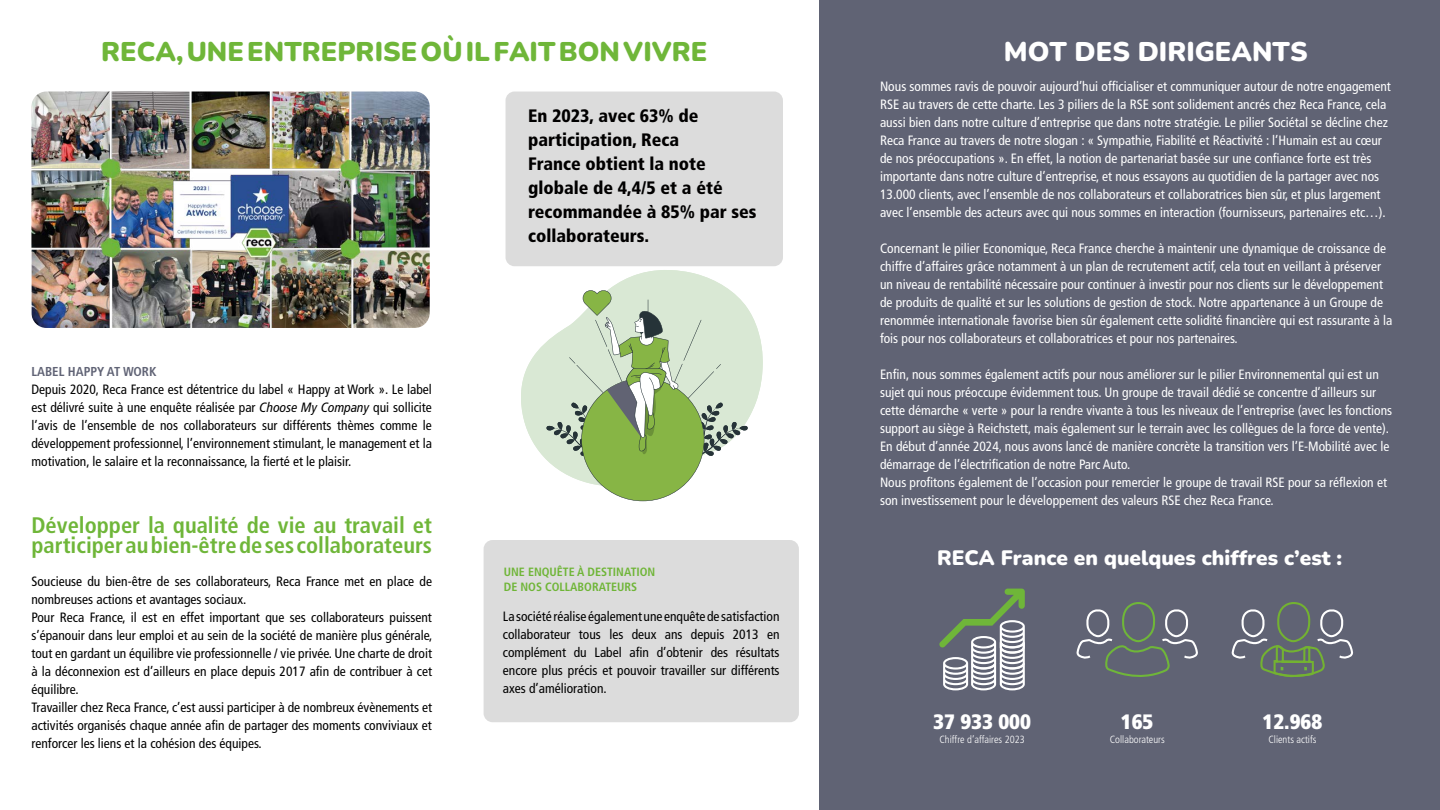
<style>
.page{position:relative;width:1440px;height:810px;background:#fff}
.page>*{position:absolute;margin:0;border:0;box-sizing:border-box;transform-origin:0 0}
.t1{font:200 27px "Nunito";color:#6fb639}
.t2{font:200 27px "Nunito";color:#fff}
.t3{font:700 condensed 22.5px/19.5px "Frutiger LT Pro";color:#6fb639}
.t4{font:200 20.85px "Nunito";color:#fff}
.t5{font:900 condensed 20.85px "Frutiger LT Pro";color:#fff}
.t6{font:900 condensed 18px/24px "Frutiger LT Pro";color:#010000}
.t7{font:condensed 13.5px/18px "Frutiger LT Pro";color:#fff}
.t8{font:condensed 13.5px/18px "Frutiger LT Pro";color:#000;text-align:justify}
.t9{font:700 condensed 12.98px "Frutiger LT Pro";color:#606375}
.t10{font:700 condensed 12px/15px "Frutiger LT Pro";color:#6fb537}
.t11{font:300 condensed 10.43px "Frutiger LT Pro";color:#fff}
.s1{font-style:italic}
</style>
<div class="page">
<div style="left:819px;top:0;width:621px;height:810px;background:#606374"></div>
<svg style="left:939px;top:589px;width:86px;height:101px"></svg>
<svg style="left:1076px;top:602px;width:122px;height:75px"></svg>
<svg style="left:1231px;top:602px;width:122px;height:76px"></svg>
<div style="left:484px;top:540px;width:315px;height:182px;background:#dcdcdc;border-radius:9px"></div>
<div style="left:506px;top:92px;width:277px;height:174px;background:#dcdcdc;border-radius:9px"></div>
<svg style="left:521px;top:270px;width:242px;height:189px"></svg>
<svg style="left:546px;top:290px;width:202px;height:211px"></svg>
<img style="left:31px;top:92px;width:399px;height:236px">
<h1 class="t1" style="left:101px;top:33px;width:608px">RECA, UNE ENTREPRISE OÙ IL FAIT BON VIVRE</h1>
<p class="t9" style="left:31px;top:364px;width:127px">LABEL HAPPY AT WORK</p>
<p class="t8" style="left:31px;top:381px;width:402px">Depuis 2020, Reca France est détentrice du label « Happy at Work ». Le label est délivré suite à une enquête réalisée par <span class="s1">Choose My Company</span> qui sollicite l’avis de l’ensemble de nos collaborateurs sur différents thèmes comme le développement professionnel, l’environnement stimulant, le management et la motivation, le salaire et la reconnaissance, la fierté et le plaisir.</p>
<h2 class="t3" style="left:31px;top:516px;width:402px">Développer la qualité de vie au travail et participer au bien-être de ses collaborateurs</h2>
<p class="t8" style="left:31px;top:572px;width:403px;text-align:left">Soucieuse du bien-être de ses collaborateurs, Reca France met en place de nombreuses actions et avantages sociaux.<br>Pour Reca France, il est en effet important que ses collaborateurs puissent s’épanouir dans leur emploi et au sein de la société de manière plus générale, tout en gardant un équilibre vie professionnelle / vie privée. Une charte de droit à la déconnexion est d’ailleurs en place depuis 2017 afin de contribuer à cet équilibre.<br>Travailler chez Reca France, c’est aussi participer à de nombreux évènements et activités organisés chaque année afin de partager des moments conviviaux et renforcer les liens et la cohésion des équipes.</p>
<h3 class="t6" style="left:528px;top:104px;width:230px">En 2023, avec 63% de participation, Reca<br>France obtient la note globale de 4,4/5 et a été recommandée à 85% par ses collaborateurs.</h3>
<p class="t10" style="left:504px;top:564px;width:153px">UNE ENQUÊTE À DESTINATION<br>DE NOS COLLABORATEURS</p>
<p class="t8" style="left:503px;top:607px;width:278px">La société réalise également une enquête de satisfaction collaborateur tous les deux ans depuis 2013 en complément du Label afin d’obtenir des résultats encore plus précis et pouvoir travailler sur différents axes d’amélioration.</p>
<h1 class="t2" style="left:1004px;top:33px;width:305px">MOT DES DIRIGEANTS</h1>
<p class="t7" style="left:880px;top:78px;width:512px">Nous sommes ravis de pouvoir aujourd’hui officialiser et communiquer autour de notre engagement RSE au travers de cette charte. Les 3 piliers de la RSE sont solidement ancrés chez Reca France, cela aussi bien dans notre culture d’entreprise que dans notre stratégie. Le pilier Sociétal se décline chez Reca France au travers de notre slogan : « Sympathie, Fiabilité et Réactivité : l’Humain est au cœur de nos préoccupations ». En effet, la notion de partenariat basée sur une confiance forte est très importante dans notre culture d’entreprise, et nous essayons au quotidien de la partager avec nos 13.000 clients, avec l’ensemble de nos collaborateurs et collaboratrices bien sûr, et plus largement avec l’ensemble des acteurs avec qui nous sommes en interaction (fournisseurs, partenaires etc…).</p>
<p class="t7" style="left:880px;top:240px;width:514px">Concernant le pilier Economique, Reca France cherche à maintenir une dynamique de croissance de chiffre d’affaires grâce notamment à un plan de recrutement actif, cela tout en veillant à préserver un niveau de rentabilité nécessaire pour continuer à investir pour nos clients sur le développement de produits de qualité et sur les solutions de gestion de stock. Notre appartenance à un Groupe de renommée internationale favorise bien sûr également cette solidité financière qui est rassurante à la fois pour nos collaborateurs et collaboratrices et pour nos partenaires.</p>
<p class="t7" style="left:880px;top:365px;width:514px">Enfin, nous sommes également actifs pour nous améliorer sur le pilier Environnemental qui est un sujet qui nous préoccupe évidemment tous. Un groupe de travail dédié se concentre d’ailleurs sur cette démarche « verte » pour la rendre vivante à tous les niveaux de l’entreprise (avec les fonctions support au siège à Reichstett, mais également sur le terrain avec les collègues de la force de vente).<br>En début d’année 2024, nous avons lancé de manière concrète la transition vers l’E-Mobilité avec le démarrage de l’électrification de notre Parc Auto.<br>Nous profitons également de l’occasion pour remercier le groupe de travail RSE pour sa réflexion et son investissement pour le développement des valeurs RSE chez Reca France.</p>
<h3 class="t4" style="left:937px;top:543px;width:407px">RECA France en quelques chiffres c’est :</h3>
<h3 class="t5" style="left:933px;top:709px;width:99px">37 933 000</h3>
<p class="t11" style="left:939px;top:733px;width:87px">Chiffre d’affaires 2023</p>
<h3 class="t5" style="left:1121px;top:709px;width:34px">165</h3>
<p class="t11" style="left:1110px;top:733px;width:57px">Collaborateurs</p>
<h3 class="t5" style="left:1263px;top:709px;width:61px">12.968</h3>
<p class="t11" style="left:1268px;top:733px;width:50px">Clients actifs</p>
</div>
